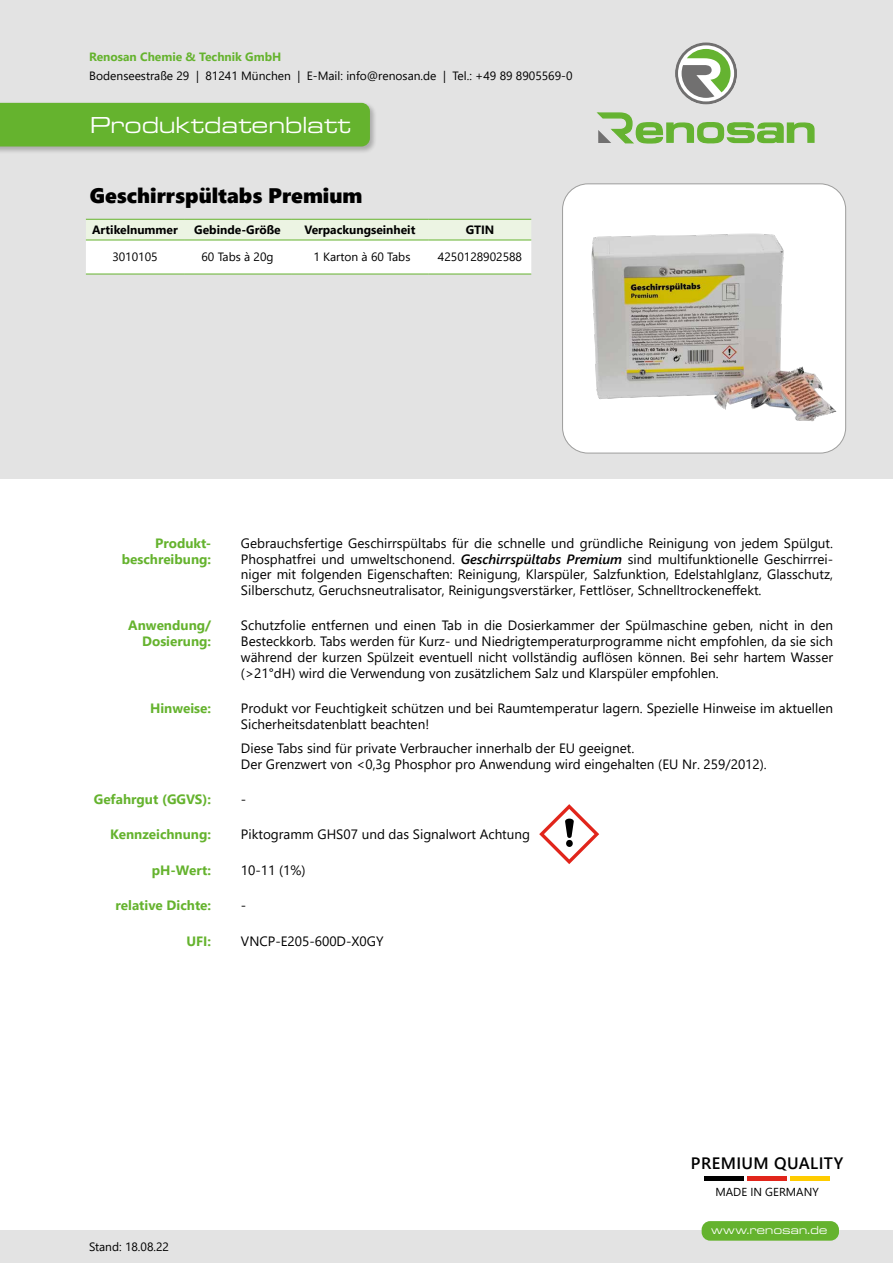
<style>
.page{position:relative;width:893px;height:1263px;background:#fff}
.page>*{position:absolute;margin:0;border:0;box-sizing:border-box;transform-origin:0 0}
.t1{font:24px "Eurostile MN Extended";letter-spacing:.02em;color:#fff}
.t2{font:21px "Segoe UI Black";color:#000}
.t3{font:600 16.5px "Segoe UI";letter-spacing:.025em;color:#000}
.t4{font:13.5px/15.8px "Segoe UI";color:#000;text-align:justify}
.t5{font:700 13.5px/15.8px "Segoe UI";color:#65b32e;text-align:right}
.t6{font:12px "Segoe UI";color:#000}
.t7{font:700 12px "Segoe UI";color:#000}
.t8{font:700 12px "Segoe UI";color:#65b32e}
.t9{font:12px "Eurostile MN Extended";letter-spacing:.03em;color:#fff}
.t10{font:11.55px "Segoe UI";color:#000}
.s1{font-weight:600;font-style:italic}
</style>
<div class="page">
<div style="left:0;top:1230px;width:893px;height:33px;background:#e3e3e3"></div>
<div style="left:0;top:0;width:893px;height:478px;background:#e3e3e3"></div>
<div style="left:563px;top:184px;width:283px;height:269px;background:#fff;border-radius:26px"></div>
<div style="left:562px;top:184px;width:284px;height:269px;border:1px solid #9d9d9c;border-radius:26px"></div>
<svg style="left:675px;top:43px;width:62px;height:61px"></svg>
<svg style="left:596px;top:112px;width:219px;height:32px"></svg>
<div style="left:0;top:101px;width:378px;height:53px;background:#000;opacity:.25"></div>
<div style="left:0;top:103px;width:370px;height:43px;background:#65b32e"></div>
<div style="left:702px;top:1221px;width:137px;height:20px;background:#65b32e;border-radius:9px"></div>
<svg style="left:86px;top:220px;width:445px;height:54px;background:#f5f9f0"></svg>
<hr style="left:86px;top:219px;width:98px;height:1px;background:#65b32e">
<hr style="left:184px;top:219px;width:107px;height:1px;background:#65b32e">
<hr style="left:291px;top:219px;width:138px;height:1px;background:#65b32e">
<hr style="left:429px;top:219px;width:102px;height:1px;background:#65b32e">
<hr style="left:86px;top:240px;width:98px;height:1px;background:#65b32e">
<hr style="left:184px;top:240px;width:107px;height:1px;background:#65b32e">
<hr style="left:291px;top:240px;width:138px;height:1px;background:#65b32e">
<hr style="left:429px;top:240px;width:102px;height:1px;background:#65b32e">
<hr style="left:86px;top:274px;width:98px;height:1px;background:#65b32e">
<hr style="left:184px;top:274px;width:107px;height:1px;background:#65b32e">
<hr style="left:291px;top:274px;width:138px;height:1px;background:#65b32e">
<hr style="left:429px;top:274px;width:102px;height:1px;background:#65b32e">
<hr style="left:704px;top:1176px;width:40px;height:4px;background:#000">
<hr style="left:747px;top:1176px;width:40px;height:4px;background:#e1251b">
<hr style="left:790px;top:1176px;width:40px;height:4px;background:#fc0">
<img style="left:591px;top:233px;width:246px;height:189px">
<svg style="left:539px;top:804px;width:60px;height:60px"></svg>
<p class="t8" style="left:89px;top:46px;width:194px">Renosan Chemie &amp; Technik GmbH</p>
<p class="t6" style="left:89px;top:64px;width:485px">Bodenseestraße 29 | 81241 München | E-Mail: info@renosan.de | Tel.: +49 89 8905569-0</p>
<h1 class="t1" style="left:90px;top:112px;width:262px">Produktdatenblatt</h1>
<h2 class="t2" style="left:90px;top:181px;width:274px">Geschirrspültabs Premium</h2>
<p class="t7" style="left:92px;top:218px;width:87px">Artikelnummer</p>
<p class="t7" style="left:194px;top:218px;width:88px">Gebinde-Größe</p>
<p class="t7" style="left:304px;top:218px;width:112px">Verpackungseinheit</p>
<p class="t7" style="left:466px;top:218px;width:30px">GTIN</p>
<p class="t6" style="left:112px;top:246px;width:47px">3010105</p>
<p class="t6" style="left:201px;top:246px;width:74px">60 Tabs à 20g</p>
<p class="t6" style="left:313px;top:246px;width:98px">1 Karton à 60 Tabs</p>
<p class="t6" style="left:438px;top:246px;width:86px">4250128902588</p>
<p class="t5" style="left:122px;top:534px;width:91px">Produkt&shy;beschreibung:</p>
<p class="t4" style="left:241px;top:534px;width:594px">Gebrauchsfertige Geschirrspültabs für die schnelle und gründliche Reinigung von jedem Spülgut.<br>Phosphatfrei und umweltschonend. <span class="s1">Geschirrspültabs Premium</span> sind multifunktionelle Geschirrrei&shy;niger mit folgenden Eigenschaften: Reinigung, Klarspüler, Salzfunktion, Edelstahlglanz, Glasschutz, Silberschutz, Geruchsneutralisator, Reinigungsverstärker, Fettlöser, Schnelltrockeneffekt.</p>
<p class="t5" style="left:128px;top:617px;width:84px">Anwendung/<br>Dosierung:</p>
<p class="t4" style="left:241px;top:616px;width:594px">Schutzfolie entfernen und einen Tab in die Dosierkammer der Spülmaschine geben, nicht in den Besteckkorb. Tabs werden für Kurz- und Niedrigtemperaturprogramme nicht empfohlen, da sie sich während der kurzen Spülzeit eventuell nicht vollständig auflösen können. Bei sehr hartem Wasser (&gt;21°dH) wird die Verwendung von zusätzlichem Salz und Klarspüler empfohlen.</p>
<p class="t5" style="left:150px;top:699px;width:63px">Hinweise:</p>
<p class="t4" style="left:241px;top:699px;width:594px">Produkt vor Feuchtigkeit schützen und bei Raumtemperatur lagern. Spezielle Hinweise im aktuellen<br>Sicherheitsdatenblatt beachten!</p>
<p class="t4" style="left:241px;top:739px;width:527px">Diese Tabs sind für private Verbraucher innerhalb der EU geeignet.<br>Der Grenzwert von &lt;0,3g Phosphor pro Anwendung wird eingehalten (EU Nr. 259/2012).</p>
<p class="t5" style="left:94px;top:790px;width:119px">Gefahrgut (GGVS):</p>
<p class="t4" style="left:241px;top:790px;width:7px">-</p>
<p class="t5" style="left:110px;top:826px;width:102px">Kennzeichnung:</p>
<p class="t4" style="left:241px;top:826px;width:291px">Piktogramm GHS07 und das Signalwort Achtung</p>
<p class="t5" style="left:152px;top:861px;width:61px">pH-Wert:</p>
<p class="t4" style="left:241px;top:861px;width:66px">10-11 (1%)</p>
<p class="t5" style="left:116px;top:896px;width:97px">relative Dichte:</p>
<p class="t4" style="left:241px;top:896px;width:7px">-</p>
<p class="t5" style="left:186px;top:932px;width:26px">UFI:</p>
<p class="t4" style="left:241px;top:932px;width:144px">VNCP-E205-600D-X0GY</p>
<p class="t3" style="left:691px;top:1148px;width:154px">PREMIUM QUALITY</p>
<p class="t10" style="left:715px;top:1181px;width:105px">MADE IN GERMANY</p>
<p class="t6" style="left:89px;top:1235px;width:81px">Stand: 18.08.22</p>
<p class="t9" style="left:711px;top:1224px;width:118px">www.renosan.de</p>
</div>
